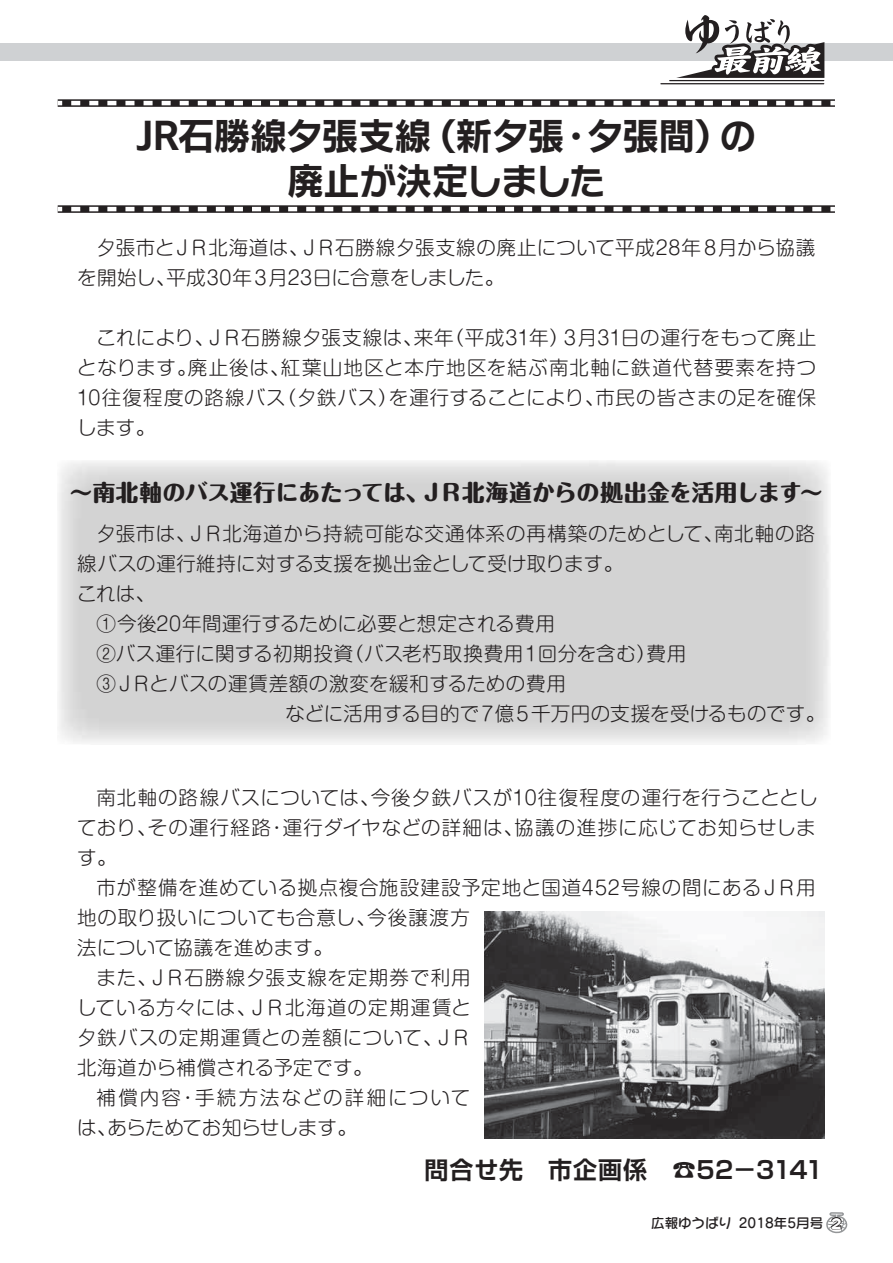
<style>
.page{position:relative;width:893px;height:1263px;background:#fff}
.page>*{position:absolute;margin:0;border:0;box-sizing:border-box;transform-origin:0 0}
.t1{font:37.5px/45px "Rodin NTLG Pro B 90 msp RKSJ H";letter-spacing:-.045em;color:#231f20;text-align:center}
.t2{font:24px "Shin Go Pro De Bold 90 msp RKSJ H";letter-spacing:.03em;color:#231f20}
.t3{font:22.5px "Maru Fo Pro Heavy 90 msp RKSJ H";color:#231f20}
.t4{font:19.5px/30px "Shin M Go Pro Light 90 msp RKSJ H";letter-spacing:.025em;color:#231f20;text-align:justify}
.t5{font:19.5px "Shin M Go Pro Light 90 msp RKSJ H";letter-spacing:.05em;color:#231f20}
.t6{font:19.5px "Shin M Go Pro Light 90 msp RKSJ H";color:#231f20}
.t7{font:19.5px "Shin M Go Pro Light 90 msp RKSJ H";letter-spacing:.045em;color:#231f20}
.t8{font:19.5px "Shin M Go Pro Light 90 msp RKSJ H";letter-spacing:.105em;color:#231f20}
.t9{font:19.5px "Shin M Go Pro Light 90 msp RKSJ H";letter-spacing:-.02em;color:#231f20}
.t10{font:13.5px "Seurat Capie Pro DB 90 msp RKSJ H";color:#231f20}
.s1{font-family:"Pop Happiness Std EB 90 msp RKSJ H";font-size:15px;color:#fff}
</style>
<div class="page">
<svg style="left:58px;top:205px;width:777px;height:8px"></svg>
<svg style="left:58px;top:207px;width:4px;height:4px"></svg>
<svg style="left:71px;top:207px;width:764px;height:4px"></svg>
<img style="left:484px;top:912px;width:341px;height:227px">
<div style="left:0;top:44px;width:892px;height:17px;background:#cfd1d3"></div>
<svg style="left:71px;top:15px;width:764px;height:92px"></svg>
<hr style="left:670px;top:80px;width:154px;height:1px;background:#231f20">
<hr style="left:661px;top:83px;width:163px;height:1px;background:#231f20">
<svg style="left:826px;top:1212px;width:21px;height:21px"></svg>
<h1 class="t1" style="left:136px;top:118px;width:622px">JR石勝線夕張支線（新夕張・夕張間）の廃止が決定しました</h1>
<p class="t4" style="left:77px;top:236px;width:740px;text-indent:20px">夕張市とＪＲ北海道は、ＪＲ石勝線夕張支線の廃止について平成28年８月から協議を開始し、平成30年３月23日に合意をしました。</p>
<p class="t4" style="left:77px;top:326px;width:741px;text-indent:20px">これにより、ＪＲ石勝線夕張支線は、来年（平成31年）３月31日の運行をもって廃止となります。廃止後は、紅葉山地区と本庁地区を結ぶ南北軸に鉄道代替要素を持つ10往復程度の路線バス（夕鉄バス）を運行することにより、市民の皆さまの足を確保します。</p>
<p class="t3" style="left:70px;top:484px;width:754px">～南北軸のバス運行にあたっては、ＪＲ北海道からの拠出金を活用します～</p>
<p class="t4" style="left:97px;top:521px;width:720px">夕張市は、ＪＲ北海道から持続可能な交通体系の再構築のためとして、南北軸の路</p>
<p class="t4" style="left:77px;top:551px;width:548px">線バスの運行維持に対する支援を拠出金として受け取ります。</p>
<p class="t4" style="left:77px;top:581px;width:80px">これは、</p>
<p class="t4" style="left:97px;top:611px;width:460px">①今後20年間運行するために必要と想定される費用</p>
<p class="t4" style="left:97px;top:641px;width:591px">②バス運行に関する初期投資（バス老朽取換費用１回分を含む）費用</p>
<p class="t4" style="left:97px;top:671px;width:471px">③ＪＲとバスの運賃差額の激変を緩和するための費用</p>
<p class="t6" style="left:285px;top:706px;width:541px">などに活用する目的で７億５千万円の支援を受けるものです。</p>
<p class="t4" style="left:77px;top:786px;width:742px;text-indent:20px">南北軸の路線バスについては、今後夕鉄バスが10往復程度の運行を行うこととしており、その運行経路・運行ダイヤなどの詳細は、協議の進捗に応じてお知らせします。</p>
<p class="t4" style="left:97px;top:875px;width:720px">市が整備を進めている拠点複合施設建設予定地と国道452号線の間にあるＪＲ用</p>
<p class="t4" style="left:77px;top:905px;width:394px">地の取り扱いについても合意し、今後譲渡方</p>
<p class="t4" style="left:77px;top:935px;width:257px">法について協議を進めます。</p>
<p class="t5" style="left:97px;top:970px;width:376px">また、ＪＲ石勝線夕張支線を定期券で利用</p>
<p class="t5" style="left:77px;top:1000px;width:395px">している方々には、ＪＲ北海道の定期運賃と</p>
<p class="t7" style="left:77px;top:1030px;width:395px">夕鉄バスの定期運賃との差額について、ＪＲ</p>
<p class="t4" style="left:77px;top:1055px;width:297px">北海道から補償される予定です。</p>
<p class="t8" style="left:97px;top:1090px;width:375px">補償内容・手続方法などの詳細について</p>
<p class="t9" style="left:77px;top:1120px;width:281px">は、あらためてお知らせします。</p>
<p class="t2" style="left:424px;top:1161px;width:401px">問合せ先　市企画係　☎52－3141</p>
<p class="t10" style="left:651px;top:1217px;width:194px">広報ゆうばり 2018年5月号<span class="s1">２</span></p>
</div>
